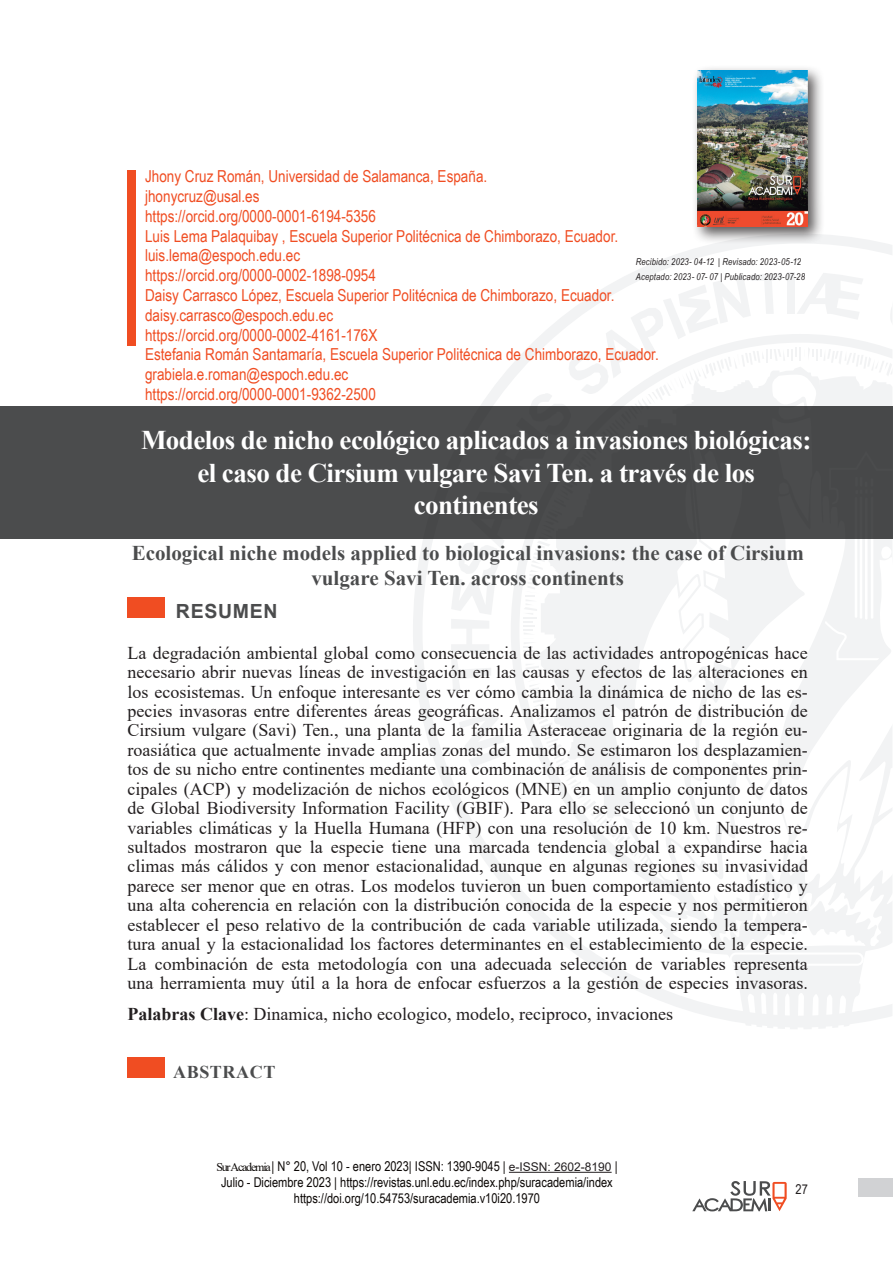
<style>
.page{position:relative;width:893px;height:1263px;background:#fff}
.page>*{position:absolute;margin:0;border:0;box-sizing:border-box;transform-origin:0 0}
.t1{font:700 27px/32.4px "Times New Roman";letter-spacing:-.02em;color:#fff;text-align:center}
.t2{font:700 21px/25.2px "Times New Roman";color:#4b4c4d;text-align:center}
.t3{font:700 19.5px "Arial";letter-spacing:.035em;color:#4b4c4d}
.t4{font:18px/19.4px "Times New Roman";color:#231f20;text-align:justify}
.t5{font:700 18px "Times New Roman";letter-spacing:.035em;color:#4b4c4d}
.t6{font:16.5px/19.8px "Arial Narrow";color:#f04d22}
.t7{font:13.5px/16.2px "Arial Narrow";color:#0c0806;text-align:center}
.t8{font:13.5px "Arial Narrow";color:#231f20}
.t9{font:italic 9.3px/15px "Arial Narrow";letter-spacing:.02em;color:#231f20}
.s1{font-weight:700}
.s2{font-family:"Times New Roman";font-size:12px}
.s3{font-family:"Arial";font-size:12px;color:#231f20}
</style>
<div class="page">
<div style="left:859px;top:1178px;width:34px;height:18px;background:#d1d2d4"></div>
<svg style="left:413px;top:235px;width:479px;height:794px"></svg>
<svg style="left:692px;top:1181px;width:95px;height:30px"></svg>
<div style="left:128px;top:597px;width:37px;height:21px;background:#f04d22"></div>
<div style="left:128px;top:1057px;width:37px;height:21px;background:#f04d22"></div>
<div style="left:0;top:406px;width:893px;height:133px;background:#4b4c4d"></div>
<div style="left:128px;top:170px;width:8px;height:176px;background:#f04d22"></div>
<div style="left:692px;top:65px;width:133px;height:179px;background:#231f20;opacity:.75"></div>
<img style="left:697px;top:70px;width:111px;height:156px">
<hr style="left:509px;top:1172px;width:103px;height:1px;background:#231f20">
<p class="t6" style="left:145px;top:166px;width:515px">Jhony Cruz Román, Universidad de Salamanca, España.<br>jhonycruz@usal.es<br>https://orcid.org/0000-0001-6194-5356<br>Luis Lema Palaquibay , Escuela Superior Politécnica de Chimborazo, Ecuador. luis.lema@espoch.edu.ec<br>https://orcid.org/0000-0002-1898-0954<br>Daisy Carrasco López, Escuela Superior Politécnica de Chimborazo, Ecuador. daisy.carrasco@espoch.edu.ec<br>https://orcid.org/0000-0002-4161-176X<br>Estefania Román Santamaría, Escuela Superior Politécnica de Chimborazo, Ecuador. grabiela.e.roman@espoch.edu.ec<br>https://orcid.org/0000-0001-9362-2500</p>
<h1 class="t1" style="left:141px;top:423px;width:672px">Modelos de nicho ecológico aplicados a invasiones biológicas: el caso de Cirsium vulgare Savi Ten. a través de los continentes</h1>
<p class="t2" style="left:132px;top:540px;width:674px">Ecological niche models applied to biological invasions: the case of Cirsium vulgare Savi Ten. across continents</p>
<p class="t9" style="left:636px;top:254px;width:171px">Recibido: 2023- 04-12 | Revisado: 2023-05-12<br>Aceptado: 2023- 07- 07 | Publicado: 2023-07-28</p>
<p class="t3" style="left:176px;top:597px;width:103px">RESUMEN</p>
<p class="t4" style="left:128px;top:642px;width:682px">La degradación ambiental global como consecuencia de las actividades antropogénicas hace necesario abrir nuevas líneas de investigación en las causas y efectos de las alteraciones en los ecosistemas. Un enfoque interesante es ver cómo cambia la dinámica de nicho de las es&shy;pecies invasoras entre diferentes áreas geográficas. Analizamos el patrón de distribución de Cirsium vulgare (Savi) Ten., una planta de la familia Asteraceae originaria de la región eu&shy;roasiática que actualmente invade amplias zonas del mundo. Se estimaron los desplazamien&shy;tos de su nicho entre continentes mediante una combinación de análisis de componentes prin&shy;cipales (ACP) y modelización de nichos ecológicos (MNE) en un amplio conjunto de datos de Global Biodiversity Information Facility (GBIF). Para ello se seleccionó un conjunto de variables climáticas y la Huella Humana (HFP) con una resolución de 10 km. Nuestros re&shy;sultados mostraron que la especie tiene una marcada tendencia global a expandirse hacia climas más cálidos y con menor estacionalidad, aunque en algunas regiones su invasividad parece ser menor que en otras. Los modelos tuvieron un buen comportamiento estadístico y una alta coherencia en relación con la distribución conocida de la especie y nos permitieron establecer el peso relativo de la contribución de cada variable utilizada, siendo la tempera&shy;tura anual y la estacionalidad los factores determinantes en el establecimiento de la especie.<br>La combinación de esta metodología con una adecuada selección de variables representa una herramienta muy útil a la hora de enfocar esfuerzos a la gestión de especies invasoras.</p>
<p class="t4" style="left:128px;top:1004px;width:547px"><span class="s1">Palabras Clave</span>: Dinamica, nicho ecologico, modelo, reciproco, invaciones</p>
<p class="t5" style="left:173px;top:1059px;width:104px">ABSTRACT</p>
<p class="t7" style="left:216px;top:1158px;width:403px"><span class="s2">Sur Academia</span> | N° 20, Vol 10 - enero 2023| ISSN: 1390-9045 | <span class="s3">e-ISSN: 2602-8190</span> |<br>Julio - Diciembre 2023 | https://revistas.unl.edu.ec/index.php/suracademia/index https://doi.org/10.54753/suracademia.v10i20.1970</p>
<p class="t8" style="left:796px;top:1179px;width:14px">27</p>
</div>
